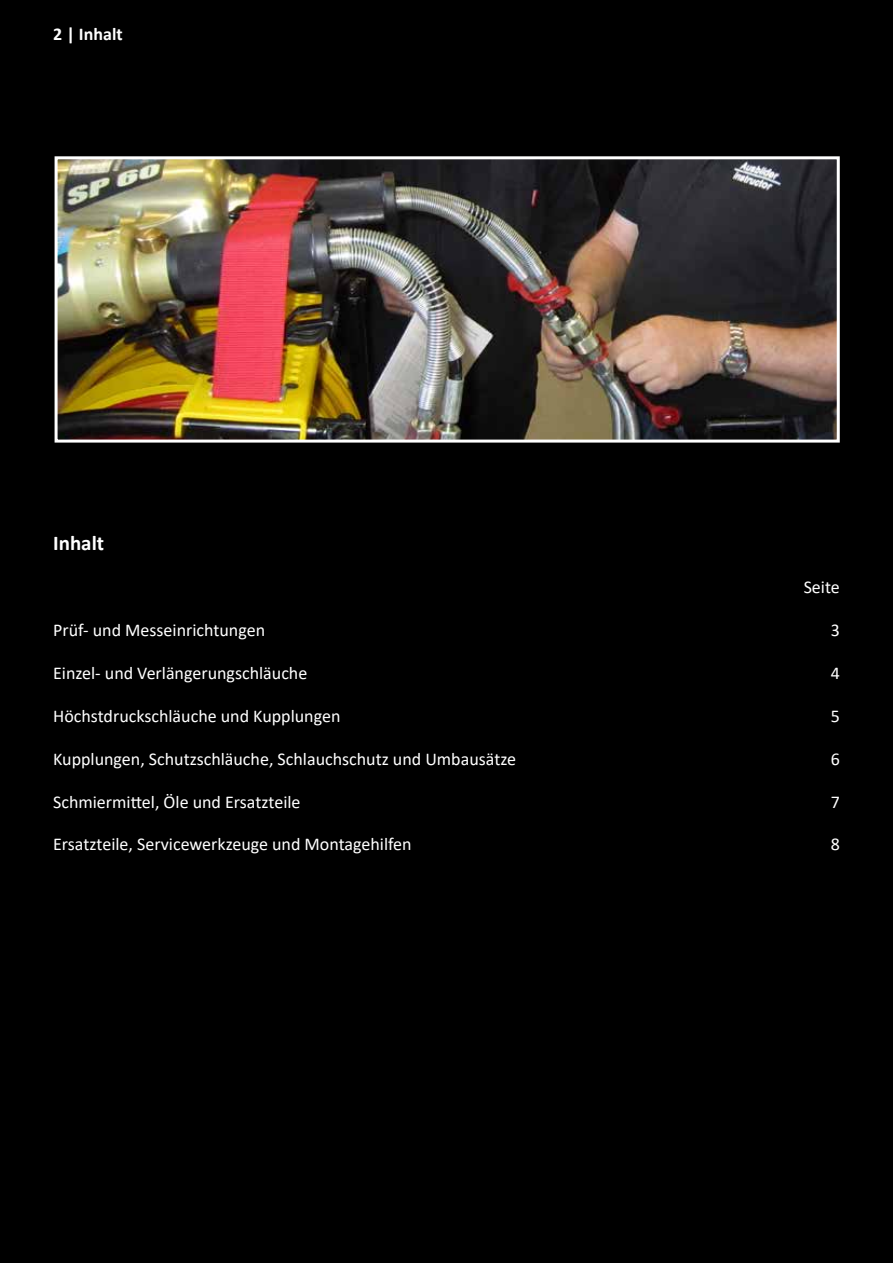
<style>
.page{position:relative;width:893px;height:1263px;background:#000}
.page>*{position:absolute;margin:0;border:0;box-sizing:border-box;transform-origin:0 0}
.t1{font:700 21px "Calibri";color:#fff}
.t2{font:18px "Calibri";color:#fff}
.t3{font:700 18px "Calibri";color:#fff}
</style>
<div class="page">
<img style="left:59px;top:160px;width:777px;height:279px">
<div style="left:55px;top:156px;width:785px;height:287px;border:3px solid #fff"></div>
<p class="t3" style="left:53px;top:21px;width:71px">2 | Inhalt</p>
<p class="t1" style="left:53px;top:528px;width:52px">Inhalt</p>
<p class="t2" style="left:804px;top:575px;width:38px">Seite</p>
<p class="t2" style="left:53px;top:618px;width:214px">Prüf- und Messeinrichtungen</p>
<p class="t2" style="left:831px;top:618px;width:11px">3</p>
<p class="t2" style="left:53px;top:660px;width:256px">Einzel- und Verlängerungschläuche</p>
<p class="t2" style="left:831px;top:660px;width:11px">4</p>
<p class="t2" style="left:53px;top:703px;width:289px">Höchstdruckschläuche und Kupplungen</p>
<p class="t2" style="left:831px;top:703px;width:11px">5</p>
<p class="t2" style="left:53px;top:746px;width:464px">Kupplungen, Schutzschläuche, Schlauchschutz und Umbausätze</p>
<p class="t2" style="left:831px;top:746px;width:11px">6</p>
<p class="t2" style="left:53px;top:789px;width:249px">Schmiermittel, Öle und Ersatzteile</p>
<p class="t2" style="left:831px;top:789px;width:11px">7</p>
<p class="t2" style="left:53px;top:832px;width:360px">Ersatzteile, Servicewerkzeuge und Montagehilfen</p>
<p class="t2" style="left:831px;top:832px;width:11px">8</p>
</div>
